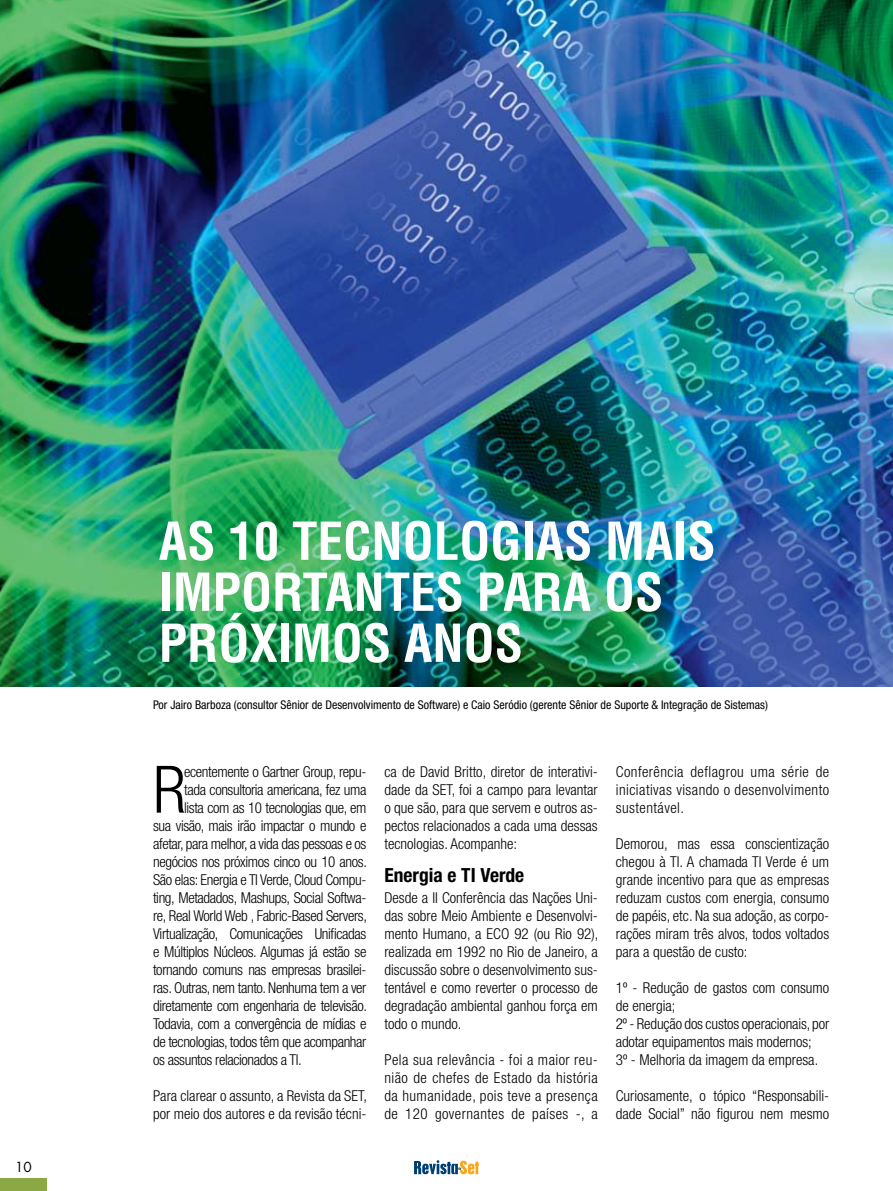
<style>
.page{position:relative;width:893px;height:1191px;background:#fff}
.page>*{position:absolute;margin:0;border:0;box-sizing:border-box;transform-origin:0 0}
.t1{font:300 condensed 65.4px "Helvetica Neue";color:#000}
.t2{font:700 condensed 51px/51px "Helvetica";color:#fff}
.t3{font:700 condensed 19.5px "Helvetica Neue";color:#000}
.t4{font:300 condensed 15px/18px "Helvetica Neue";letter-spacing:-.025em;color:#000;text-align:justify}
.t5{font:300 condensed 15px/18px "Helvetica Neue";color:#000}
.t6{font:13.5px "Futura";color:#000}
.t7{font:condensed 12px "Helvetica Neue";color:#000}
</style>
<div class="page">
<div style="left:0;top:1178px;width:47px;height:13px;background:#8ba845"></div>
<svg style="left:414px;top:1160px;width:65px;height:14px"></svg>
<img style="left:0;top:0;width:893px;height:687px">
<p class="t6" style="left:15px;top:1158px;width:18px">10</p>
<h2 class="t2" style="left:159px;top:515px;width:558px">AS 10 TECNOLOGIAS MAIS<br>IMPORTANTES PARA OS<br>PRÓXIMOS ANOS</h2>
<p class="t7" style="left:153px;top:697px;width:616px">Por Jairo Barboza (consultor Sênior de Desenvolvimento de Software) e Caio Seródio (gerente Sênior de Suporte &amp; Integração de Sistemas)</p>
<h1 class="t1" style="left:153px;top:752px;width:34px">R</h1>
<p class="t4" style="left:184px;top:762px;width:182px">ecentemente o Gartner Group, repu-</p>
<p class="t4" style="left:184px;top:780px;width:184px">tada consultoria americana, fez uma</p>
<p class="t4" style="left:184px;top:798px;width:184px">lista com as 10 tecnologias que, em</p>
<p class="t4" style="left:153px;top:816px;width:215px">sua visão, mais irão impactar o mundo e</p>
<p class="t4" style="left:153px;top:834px;width:215px">afetar, para melhor, a vida das pessoas e os</p>
<p class="t4" style="left:153px;top:852px;width:215px">negócios nos próximos cinco ou 10 anos.</p>
<p class="t4" style="left:153px;top:870px;width:215px">São elas: Energia e TI Verde, Cloud Compu-</p>
<p class="t4" style="left:153px;top:888px;width:215px">ting, Metadados, Mashups, Social Softwa-</p>
<p class="t4" style="left:153px;top:906px;width:215px">re, Real World Web , Fabric-Based Servers,</p>
<p class="t4" style="left:153px;top:924px;width:215px">Virtualização, Comunicações Unificadas</p>
<p class="t4" style="left:153px;top:942px;width:215px">e Múltiplos Núcleos. Algumas já estão se</p>
<p class="t4" style="left:153px;top:960px;width:215px">tornando comuns nas empresas brasilei-</p>
<p class="t4" style="left:153px;top:978px;width:215px">ras. Outras, nem tanto. Nenhuma tem a ver</p>
<p class="t4" style="left:153px;top:996px;width:215px">diretamente com engenharia de televisão.</p>
<p class="t4" style="left:153px;top:1014px;width:215px">Todavia, com a convergência de mídias e</p>
<p class="t4" style="left:153px;top:1032px;width:215px">de tecnologias, todos têm que acompanhar</p>
<p class="t4" style="left:153px;top:1050px;width:150px">os assuntos relacionados a TI.</p>
<p class="t5" style="left:153px;top:1086px;width:215px">Para clarear o assunto, a Revista da SET, por meio dos autores e da revisão técni-</p>
<p class="t4" style="left:384px;top:762px;width:215px">ca de David Britto, diretor de interativi&shy;dade da SET, foi a campo para levantar o que são, para que servem e outros as&shy;pectos relacionados a cada uma dessas tecnologias. Acompanhe:</p>
<h3 class="t3" style="left:384px;top:863px;width:141px">Energia e TI Verde</h3>
<p class="t4" style="left:384px;top:888px;width:215px">Desde a II Conferência das Nações Uni&shy;das sobre Meio Ambiente e Desenvolvi&shy;mento Humano, a ECO 92 (ou Rio 92), realizada em 1992 no Rio de Janeiro, a discussão sobre o desenvolvimento sus&shy;tentável e como reverter o processo de degradação ambiental ganhou força em todo o mundo.</p>
<p class="t4" style="left:384px;top:1050px;width:215px">Pela sua relevância - foi a maior reu&shy;nião de chefes de Estado da história da humanidade, pois teve a presença de 120 governantes de países -, a</p>
<p class="t4" style="left:616px;top:762px;width:215px">Conferência deflagrou uma série de iniciativas visando o desenvolvimento sustentável.</p>
<p class="t4" style="left:616px;top:834px;width:215px">Demorou, mas essa conscientização chegou à TI. A chamada TI Verde é um grande incentivo para que as empresas reduzam custos com energia, consumo de papéis, etc. Na sua adoção, as corpo&shy;rações miram três alvos, todos voltados para a questão de custo:</p>
<p class="t4" style="left:616px;top:978px;width:215px;text-align:left">1º - Redução de gastos com consumo de energia;<br>2º - Redução dos custos operacionais, por adotar equipamentos mais modernos;<br>3º - Melhoria da imagem da empresa.</p>
<p class="t5" style="left:616px;top:1086px;width:215px">Curiosamente, o tópico “Responsabili&shy;dade Social” não figurou nem mesmo</p>
</div>
